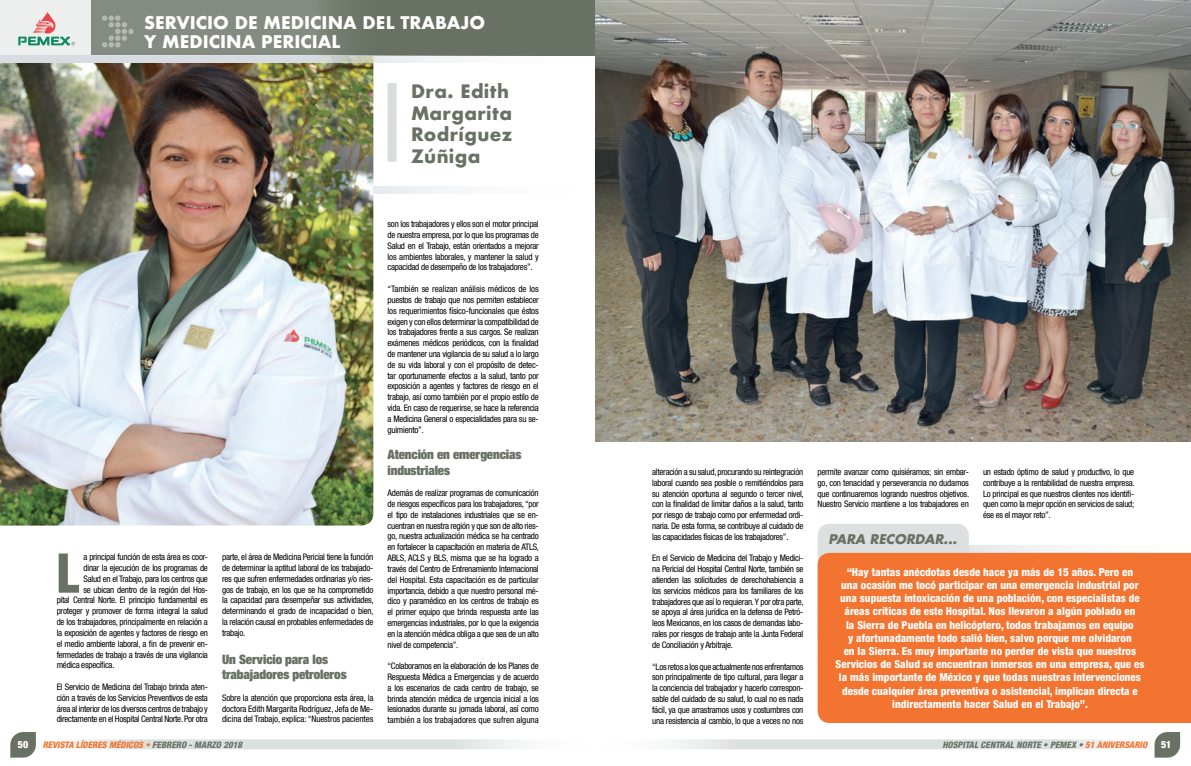
<style>
.page{position:relative;width:1191px;height:766px;background:#fff}
.page>*{position:absolute;margin:0;border:0;box-sizing:border-box;transform-origin:0 0}
.t1{font:900 condensed 52.2px "Helvetica";color:#687163}
.t2{font:700 18px/21.6px "Futura";letter-spacing:.02em;color:#687163}
.t3{font:700 17px/19px "Futura";color:#fff}
.t4{font:900 expanded 13px/15.6px "Helvetica Neue";letter-spacing:-.01em;color:#687163}
.t5{font:italic 700 13px "Futura";color:#687163}
.t6{font:800 condensed 11px/13.2px "Helvetica Neue";color:#fff;text-align:center}
.t7{font:900 condensed 10px "Helvetica Neue";color:#fff}
.t8{font:condensed 9px/10.8px "Helvetica Neue";letter-spacing:-.03em;color:#000001;text-align:justify}
.t9{font:italic 800 condensed 9px "Helvetica Neue";color:#687163}
.t10{font:italic 800 condensed 9px "Helvetica Neue";color:#f37431}
.s1{color:#687163}
.s2{color:#f37431}
</style>
<div class="page">
<img style="left:0;top:62px;width:373px;height:463px">
<div style="left:0;top:0;width:91px;height:56px;background:#edefee"></div>
<div style="left:91px;top:0;width:504px;height:56px;background:#687163"></div>
<svg style="left:71px;top:739px;width:447px;height:10px;background:#e1e4e4"></svg>
<svg style="left:10px;top:732px;width:26px;height:25px"></svg>
<svg style="left:0;top:55px;width:510px;height:7px;fill:#d7dce2"></svg>
<div style="left:91px;top:0;width:365px;height:56px;background:linear-gradient(to right,#8d948a,#697264)"></div>
<svg style="left:18px;top:12px;width:57px;height:33px"></svg>
<div style="left:387px;top:83px;width:9px;height:79px;background:#dadcdc"></div>
<svg style="left:969px;top:545px;width:93px;height:7px"></svg>
<div style="left:817px;top:523px;width:152px;height:126px;background:#dde0e0;border-radius:12px"></div>
<svg style="left:673px;top:739px;width:508px;height:10px;fill:#dde0e0"></svg>
<svg style="left:1154px;top:732px;width:26px;height:25px"></svg>
<img style="left:595px;top:0;width:596px;height:441px">
<div style="left:817px;top:552px;width:374px;height:170px;background:#f37431"></div>
<svg style="left:102px;top:15px;width:32px;height:32px"></svg>
<svg style="left:373px;top:187px;width:80px;height:7px"></svg>
<h3 class="t3" style="left:144px;top:13px;width:342px">SERVICIO DE MEDICINA DEL TRABAJO<br>Y MEDICINA PERICIAL</h3>
<h2 class="t2" style="left:411px;top:80px;width:103px">DRA. EDITH<br>MARGARITA<br>RODRÍGUEZ<br>ZÚÑIGA</h2>
<h1 class="t1" style="left:57px;top:541px;width:25px">L</h1>
<p class="t8" style="left:84px;top:551px;width:126px">a principal función de esta área es coor-</p>
<p class="t8" style="left:84px;top:562px;width:126px">dinar la ejecución de los programas de</p>
<p class="t8" style="left:84px;top:573px;width:126px">Salud en el trabajo, para los centros que</p>
<p class="t8" style="left:84px;top:584px;width:126px">se ubican dentro de la región del Hos-</p>
<p class="t8" style="left:57px;top:594px;width:153px">pital central Norte. El principio fundamental es</p>
<p class="t8" style="left:57px;top:605px;width:153px">proteger y promover de forma integral la salud</p>
<p class="t8" style="left:57px;top:616px;width:153px">de los trabajadores, principalmente en relación a</p>
<p class="t8" style="left:57px;top:627px;width:153px">la exposición de agentes y factores de riesgo en</p>
<p class="t8" style="left:57px;top:638px;width:153px">el medio ambiente laboral, a fin de prevenir en-</p>
<p class="t8" style="left:57px;top:648px;width:153px">fermedades de trabajo a través de una vigilancia</p>
<p class="t8" style="left:57px;top:659px;width:59px">médica específica.</p>
<p class="t8" style="left:57px;top:681px;width:153px">El Servicio de Medicina del trabajo brinda aten&shy;ción a través de los Servicios Preventivos de esta área al interior de los diversos centros de trabajo y directamente en el Hospital central Norte. Por otra</p>
<p class="t8" style="left:222px;top:551px;width:153px">parte, el área de Medicina Pericial tiene la función de determinar la aptitud laboral de los trabajado&shy;res que sufren enfermedades ordinarias y/o ries&shy;gos de trabajo, en los que se ha comprometido la capacidad para desempeñar sus actividades, determinando el grado de incapacidad o bien, la relación causal en probables enfermedades de trabajo.</p>
<h3 class="t4" style="left:222px;top:650px;width:126px">Un Servicio para los trabajadores petroleros</h3>
<p class="t8" style="left:222px;top:692px;width:153px">Sobre la atención que proporciona esta área, la doctora Edith Margarita Rodríguez, Jefa de Me&shy;dicina del trabajo, explica: “Nuestros pacientes</p>
<p class="t7" style="left:18px;top:736px;width:12px">50</p>
<p class="t10" style="left:43px;top:739px;width:201px">REVISTA LÍDERES MÉDICOS • <span class="s1">FEBRERO - MARZO 2018</span></p>
<p class="t8" style="left:387px;top:218px;width:153px">son los trabajadores y ellos son el motor principal de nuestra empresa, por lo que los programas de Salud en el trabajo, están orientados a mejorar los ambientes laborales, y mantener la salud y capacidad de desempeño de los trabajadores”.</p>
<p class="t8" style="left:387px;top:283px;width:153px">“también se realizan análisis médicos de los puestos de trabajo que nos permiten establecer los requerimientos físico-funcionales que éstos exigen y con ellos determinar la compatibilidad de los trabajadores frente a sus cargos. Se realizan exámenes médicos periódicos, con la finalidad de mantener una vigilancia de su salud a lo largo de su vida laboral y con el propósito de detec&shy;tar oportunamente efectos a la salud, tanto por exposición a agentes y factores de riesgo en el trabajo, así como también por el propio estilo de vida. En caso de requerirse, se hace la referencia a Medicina General o especialidades para su se&shy;guimiento”.</p>
<h3 class="t4" style="left:387px;top:446px;width:135px">Atención en emergencias industriales</h3>
<p class="t8" style="left:387px;top:487px;width:153px">Además de realizar programas de comunicación de riesgos específicos para los trabajadores, “por el tipo de instalaciones industriales que se en&shy;cuentran en nuestra región y que son de alto ries&shy;go, nuestra actualización médica se ha centrado en fortalecer la capacitación en materia de AtLS, ABLS, AcLS y BLS, misma que se ha logrado a través del centro de Entrenamiento Internacional del Hospital. Esta capacitación es de particular importancia, debido a que nuestro personal mé&shy;dico y paramédico en los centros de trabajo es el primer equipo que brinda respuesta ante las emergencias industriales, por lo que la exigencia en la atención médica obliga a que sea de un alto nivel de competencia”.</p>
<p class="t8" style="left:387px;top:660px;width:153px">“colaboramos en la elaboración de los Planes de Respuesta Médica a Emergencias y de acuerdo a los escenarios de cada centro de trabajo, se brinda atención médica de urgencia inicial a los lesionados durante su jornada laboral, así como también a los trabajadores que sufren alguna</p>
<p class="t8" style="left:652px;top:466px;width:153px">alteración a su salud, procurando su reintegración laboral cuando sea posible o remitiéndolos para su atención oportuna al segundo o tercer nivel, con la finalidad de limitar daños a la salud, tanto por riesgo de trabajo como por enfermedad ordi&shy;naria. de esta forma, se contribuye al cuidado de las capacidades físicas de los trabajadores”.</p>
<p class="t8" style="left:652px;top:552px;width:153px">En el Servicio de Medicina del trabajo y Medici&shy;na Pericial del Hospital central Norte, también se atienden las solicitudes de derechohabiencia a los servicios médicos para los familiares de los trabajadores que así lo requieran. Y por otra parte, se apoya al área jurídica en la defensa de Petró&shy;leos Mexicanos, en los casos de demandas labo&shy;rales por riesgos de trabajo ante la Junta Federal de conciliación y Arbitraje.</p>
<p class="t8" style="left:652px;top:660px;width:153px">“Los retos a los que actualmente nos enfrentamos son principalmente de tipo cultural, para llegar a la conciencia del trabajador y hacerlo correspon&shy;sable del cuidado de su salud, lo cual no es nada fácil, ya que arrastramos usos y costumbres con una resistencia al cambio, lo que a veces no nos</p>
<p class="t8" style="left:817px;top:466px;width:153px">permite avanzar como quisiéramos; sin embar&shy;go, con tenacidad y perseverancia no dudamos que continuaremos logrando nuestros objetivos.<br>Nuestro Servicio mantiene a los trabajadores en</p>
<p class="t8" style="left:983px;top:466px;width:153px">un estado óptimo de salud y productivo, lo que contribuye a la rentabilidad de nuestra empresa.<br>Lo principal es que nuestros clientes nos identifi&shy;quen como la mejor opción en servicios de salud; ése es el mayor reto”.</p>
<h3 class="t5" style="left:828px;top:530px;width:130px">PARA RECORDAR...</h3>
<p class="t6" style="left:835px;top:565px;width:310px">“Hay tantas anécdotas desde hace ya más de 15 años. Pero en<br>una ocasión me tocó participar en una emergencia industrial por una supuesta intoxicación de una población, con especialistas de áreas críticas de este Hospital. Nos llevaron a algún poblado en<br>la Sierra de Puebla en helicóptero, todos trabajamos en equipo<br>y afortunadamente todo salió bien, salvo porque me olvidaron<br>en la Sierra. Es muy importante no perder de vista que nuestros Servicios de Salud se encuentran inmersos en una empresa, que es la más importante de México y que todas nuestras intervenciones desde cualquier área preventiva o asistencial, implican directa e indirectamente hacer Salud en el Trabajo”.</p>
<p class="t9" style="left:942px;top:739px;width:206px">HOSPITAL CENTRAL NORTE • PEMEX • <span class="s2">51 ANIVERSARIO</span></p>
<p class="t7" style="left:1161px;top:736px;width:12px">51</p>
</div>
